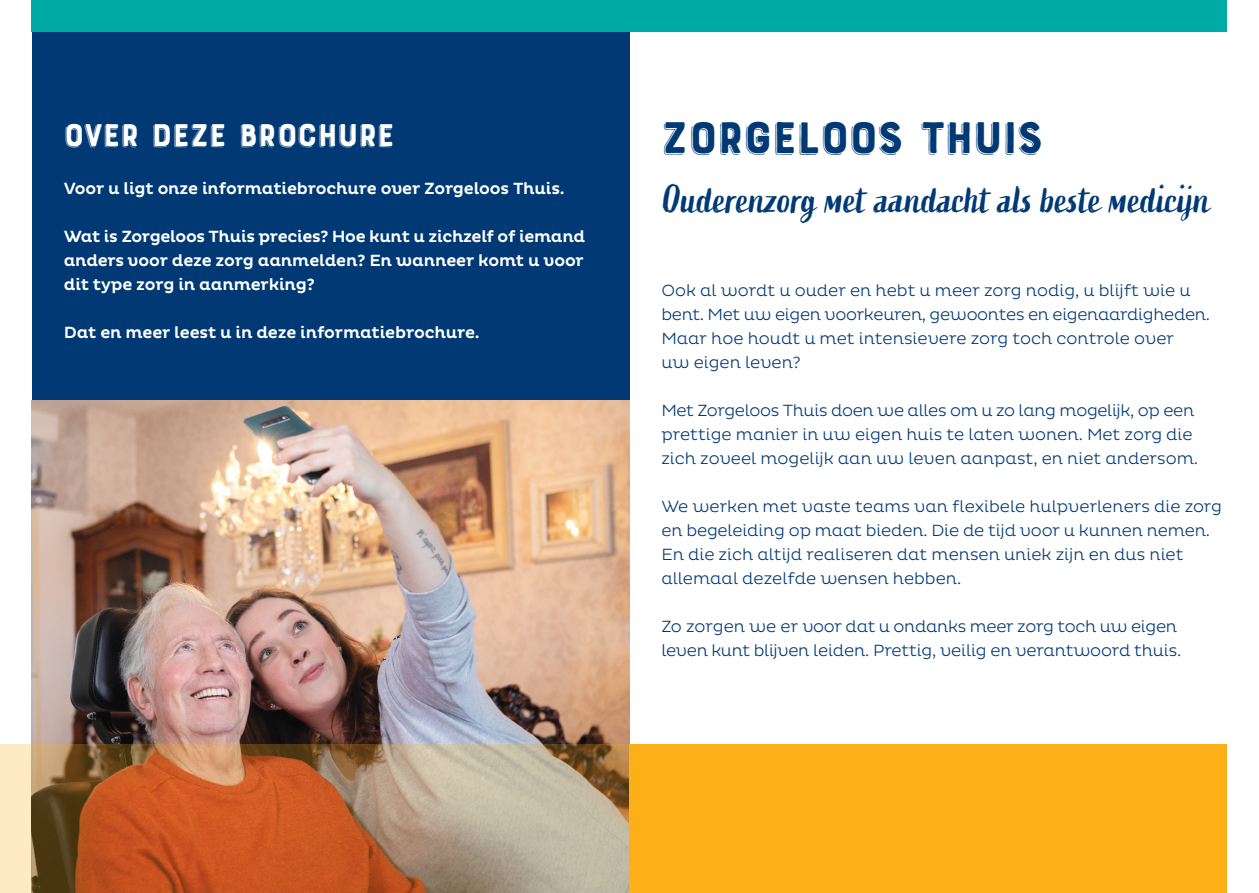
<style>
.page{position:relative;width:1259px;height:893px;background:#fff}
.page>*{position:absolute;margin:0;border:0;box-sizing:border-box;transform-origin:0 0}
.t1{font:46.5px "Bourton Hand Drop Line";color:#003974}
.t2{font:39px "Active One";color:#003974}
.t3{font:33px "Bourton Hand Drop Line";color:#fff}
.t4{font:300 16.5px/24px "Pluto";color:#003974}
.t5{font:500 16.5px/24px "Pluto";letter-spacing:-.01em;color:#fff;text-align:justify}
.t6{font:300 16.5px/24px "Pluto";letter-spacing:-.02em;color:#003974}
</style>
<div class="page">
<div style="left:32px;top:32px;width:597px;height:369px;background:#003974"></div>
<img style="left:32px;top:401px;width:597px;height:343px">
<svg style="left:0;top:744px;width:629px;height:149px;background:#b67e59"></svg>
<div style="left:629px;top:744px;width:598px;height:149px;background:#fcaf17"></div>
<div style="left:32px;top:0;width:1195px;height:32px;background:#00aaa5"></div>
<p class="t3" style="left:64px;top:114px;width:333px">OVER DEZE BROCHURE</p>
<p class="t5" style="left:64px;top:177px;width:502px">Voor u ligt onze informatiebrochure over Zorgeloos Thuis.</p>
<p class="t5" style="left:64px;top:225px;width:523px">Wat is Zorgeloos Thuis precies? Hoe kunt u zichzelf of iemand anders voor deze zorg aanmelden? En wanneer komt u voor dit type zorg in aanmerking?</p>
<p class="t5" style="left:64px;top:321px;width:417px">Dat en meer leest u in deze informatiebrochure.</p>
<p class="t1" style="left:661px;top:109px;width:28px">ZORGELOOS</p>
<p class="t1" style="left:921px;top:109px;width:25px">THUIS</p>
<p class="t2" style="left:661px;top:176px;width:549px">Ouderenzorg met aandacht als beste medicijn</p>
<p class="t4" style="left:661px;top:278px;width:550px">Ook al wordt u ouder en hebt u meer zorg nodig, u blijft wie u bent. Met uw eigen voorkeuren, gewoontes en eigenaardigheden.<br>Maar hoe houdt u met intensievere zorg toch controle over<br>uw eigen leven?</p>
<p class="t4" style="left:661px;top:398px;width:538px">Met Zorgeloos Thuis doen we alles om u zo lang mogelijk, op een prettige manier in uw eigen huis te laten wonen. Met zorg die zich zoveel mogelijk aan uw leven aanpast, en niet andersom.</p>
<p class="t4" style="left:661px;top:494px;width:562px">We werken met vaste teams van flexibele hulpverleners die zorg en begeleiding op maat bieden. Die de tijd voor u kunnen nemen.<br>En die zich altijd realiseren dat mensen uniek zijn en dus niet allemaal dezelfde wensen hebben.</p>
<p class="t6" style="left:661px;top:614px;width:521px">Zo zorgen we er voor dat u ondanks meer zorg toch uw eigen leven kunt blijven leiden. Prettig, veilig en verantwoord thuis.</p>
</div>
